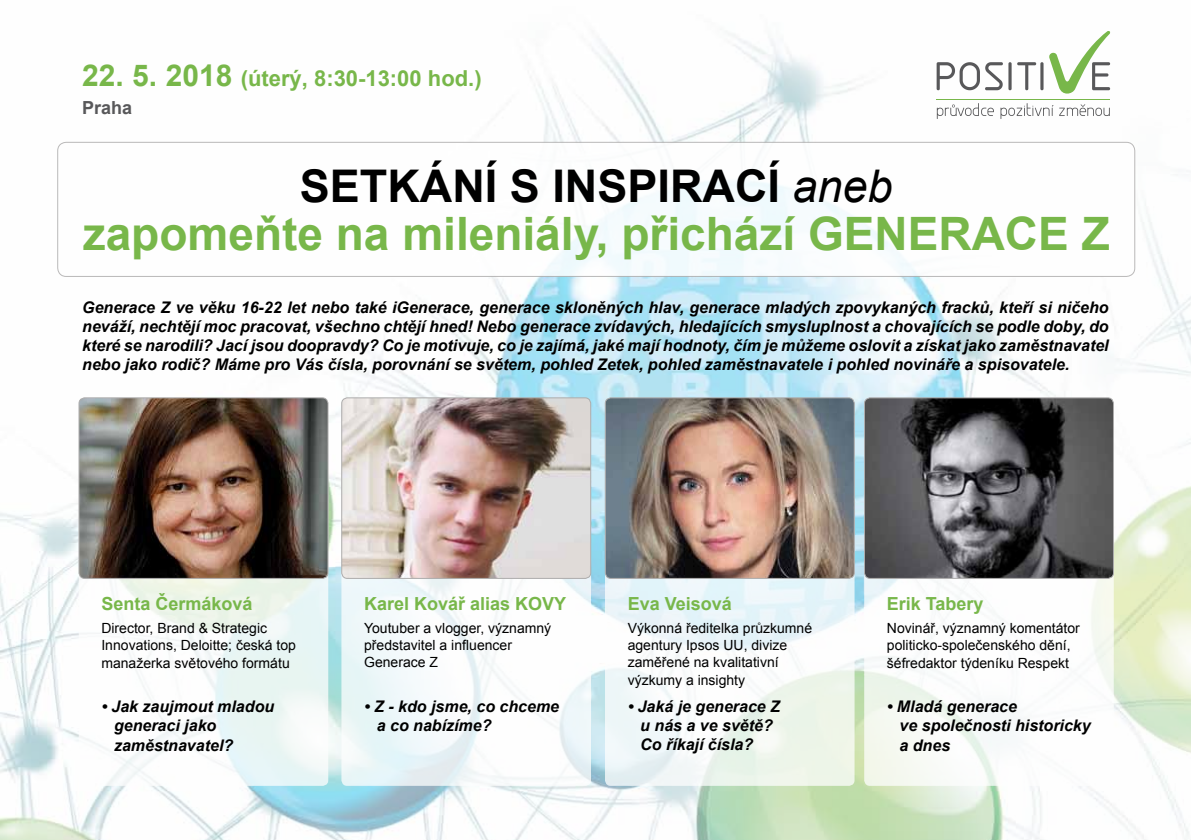
<style>
.page{position:relative;width:1191px;height:840px;background:#fff}
.page>*{position:absolute;margin:0;border:0;box-sizing:border-box;transform-origin:0 0}
.t1{font:700 46px "Arial";color:#78b74a}
.t2{font:700 45px "Arial";color:#000}
.t3{font:700 22px "Arial";color:#78b74a}
.t4{font:700 18px "Arial";color:#78b74a}
.t5{font:700 18px "Arial";color:#58585a}
.t6{font:italic 700 16px/19.2px "Arial";color:#000}
.t7{font:14px/17.4px "Arial";color:#000}
.s1{font-size:30px}
.s2{font-weight:400;font-style:italic}
</style>
<div class="page">
<img style="left:0;top:32px;width:1191px;height:807px">
<svg style="left:936px;top:62px;width:75px;height:28px"></svg>
<svg style="left:1017px;top:31px;width:93px;height:65px"></svg>
<svg style="left:1000px;top:103px;width:53px;height:16px"></svg>
<svg style="left:936px;top:103px;width:58px;height:16px"></svg>
<svg style="left:1059px;top:104px;width:50px;height:12px"></svg>
<hr style="left:936px;top:99px;width:174px;height:1px;background:#78b74a">
<div style="left:58px;top:142px;width:1076px;height:134px;background:#fff;border-radius:9px"></div>
<div style="left:57px;top:142px;width:1078px;height:134px;border:1px solid #adacac;border-radius:9px"></div>
<svg style="left:79px;top:411px;width:249px;height:374px"></svg>
<svg style="left:341px;top:411px;width:250px;height:374px"></svg>
<svg style="left:605px;top:411px;width:249px;height:374px"></svg>
<div style="left:864px;top:411px;width:249px;height:374px;background:#fefefe;border-radius:6px"></div>
<img style="left:79px;top:397px;width:249px;height:181px">
<div style="left:79px;top:397px;width:249px;height:181px;border:1px solid #adacac;border-radius:6px"></div>
<img style="left:342px;top:397px;width:248px;height:181px">
<div style="left:341px;top:397px;width:250px;height:181px;border:1px solid #adacac;border-radius:6px"></div>
<img style="left:605px;top:397px;width:249px;height:181px">
<div style="left:605px;top:397px;width:249px;height:181px;border:1px solid #adacac;border-radius:6px"></div>
<img style="left:864px;top:397px;width:249px;height:181px">
<div style="left:864px;top:397px;width:249px;height:181px;border:1px solid #adacac;border-radius:6px"></div>
<h3 class="t3" style="left:82px;top:64px;width:401px"><span class="s1">22. 5. 2018</span> (úterý, 8:30-13:00 hod.)</h3>
<p class="t5" style="left:82px;top:96px;width:52px">Praha</p>
<h2 class="t2" style="left:300px;top:156px;width:594px">SETKÁNÍ S INSPIRACÍ <span class="s2">aneb</span></h2>
<h1 class="t1" style="left:83px;top:203px;width:1028px">zapomeňte na mileniály, přichází GENERACE Z</h1>
<p class="t6" style="left:82px;top:297px;width:1028px;text-align:justify">Generace Z ve věku 16-22 let nebo také iGenerace, generace skloněných hlav, generace mladých zpovykaných fracků, kteří si ničeho neváží, nechtějí moc pracovat, všechno chtějí hned! Nebo generace zvídavých, hledajících smysluplnost a chovajících se podle doby, do které se narodili? Jací jsou doopravdy? Co je motivuje, co je zajímá, jaké mají hodnoty, čím je můžeme oslovit a získat jako zaměstnavatel nebo jako rodič? Máme pro Vás čísla, porovnání se světem, pohled Zetek, pohled zaměstnavatele i pohled novináře a spisovatele.</p>
<p class="t4" style="left:101px;top:591px;width:153px">Senta Čermáková</p>
<p class="t7" style="left:101px;top:619px;width:196px">Director, Brand &amp; Strategic<br>Innovations, Deloitte; česká top manažerka světového formátu</p>
<p class="t6" style="left:114px;top:697px;width:162px;text-indent:-13px">• Jak zaujmout mladou generaci jako zaměstnavatel?</p>
<p class="t4" style="left:364px;top:591px;width:204px">Karel Kovář alias KOVY</p>
<p class="t7" style="left:364px;top:619px;width:189px;line-height:16.8px">Youtuber a vlogger, významný představitel a influencer<br>Generace Z</p>
<p class="t6" style="left:377px;top:696px;width:184px;text-indent:-13px">• Z - kdo jsme, co chceme a co nabízíme?</p>
<p class="t4" style="left:627px;top:591px;width:106px">Eva Veisová</p>
<p class="t7" style="left:627px;top:619px;width:186px">Výkonná ředitelka průzkumné agentury Ipsos UU, divize zaměřené na kvalitativní výzkumy a insighty</p>
<p class="t6" style="left:640px;top:696px;width:141px;text-indent:-13px">• Jaká je generace Z u nás a ve světě?<br>Co říkají čísla?</p>
<p class="t4" style="left:887px;top:591px;width:98px">Erik Tabery</p>
<p class="t7" style="left:887px;top:619px;width:194px">Novinář, významný komentátor politicko-společenského dění, šéfredaktor týdeníku Respekt</p>
<p class="t6" style="left:899px;top:697px;width:193px;text-indent:-13px">• Mladá generace<br>ve společnosti historicky a dnes</p>
</div>
